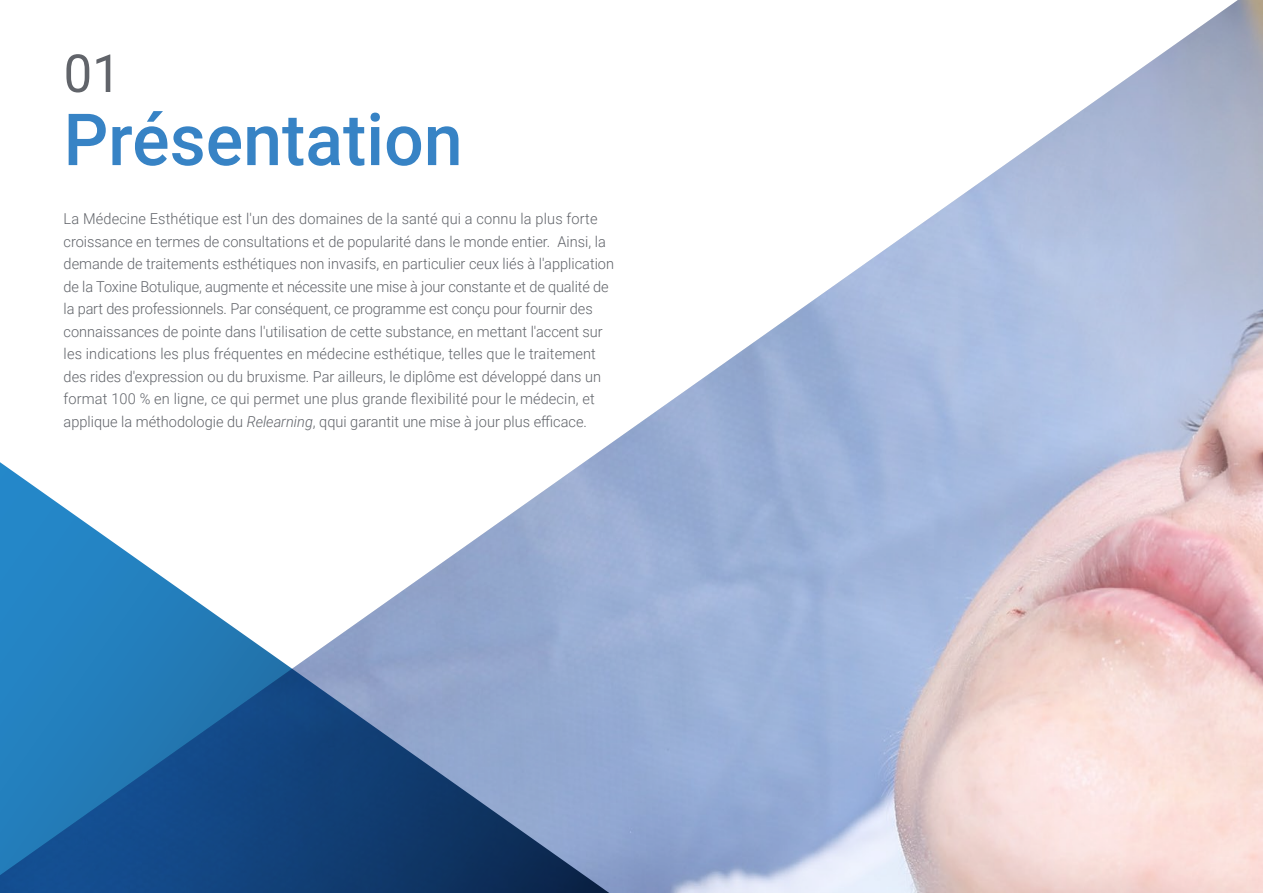
<style>
.page{position:relative;width:1263px;height:893px;background:#fff}
.page>*{position:absolute;margin:0;border:0;box-sizing:border-box;transform-origin:0 0}
.t1{font:500 72px "Roboto";color:#3783c5}
.t2{font:52.5px "Roboto";color:#61646a}
.t3{font:300 15px/22.5px "Roboto";color:#61646a}
.s1{font-style:italic}
</style>
<div class="page">
<img style="left:606px;top:0;width:657px;height:893px">
<svg style="left:0;top:447px;width:640px;height:446px"></svg>
<h2 class="t2" style="left:64px;top:37px;width:59px">01</h2>
<h1 class="t1" style="left:64px;top:89px;width:401px">Présentation</h1>
<p class="t3" style="left:64px;top:207px;width:552px">La Médecine Esthétique est l'un des domaines de la santé qui a connu la plus forte croissance en termes de consultations et de popularité dans le monde entier. Ainsi, la demande de traitements esthétiques non invasifs, en particulier ceux liés à l'application de la Toxine Botulique, augmente et nécessite une mise à jour constante et de qualité de la part des professionnels. Par conséquent, ce programme est conçu pour fournir des connaissances de pointe dans l'utilisation de cette substance, en mettant l'accent sur les indications les plus fréquentes en médecine esthétique, telles que le traitement des rides d'expression ou du bruxisme. Par ailleurs, le diplôme est développé dans un format 100 % en ligne, ce qui permet une plus grande flexibilité pour le médecin, et applique la méthodologie du <span class="s1">Relearning</span>, qqui garantit une mise à jour plus efficace.</p>
</div>
